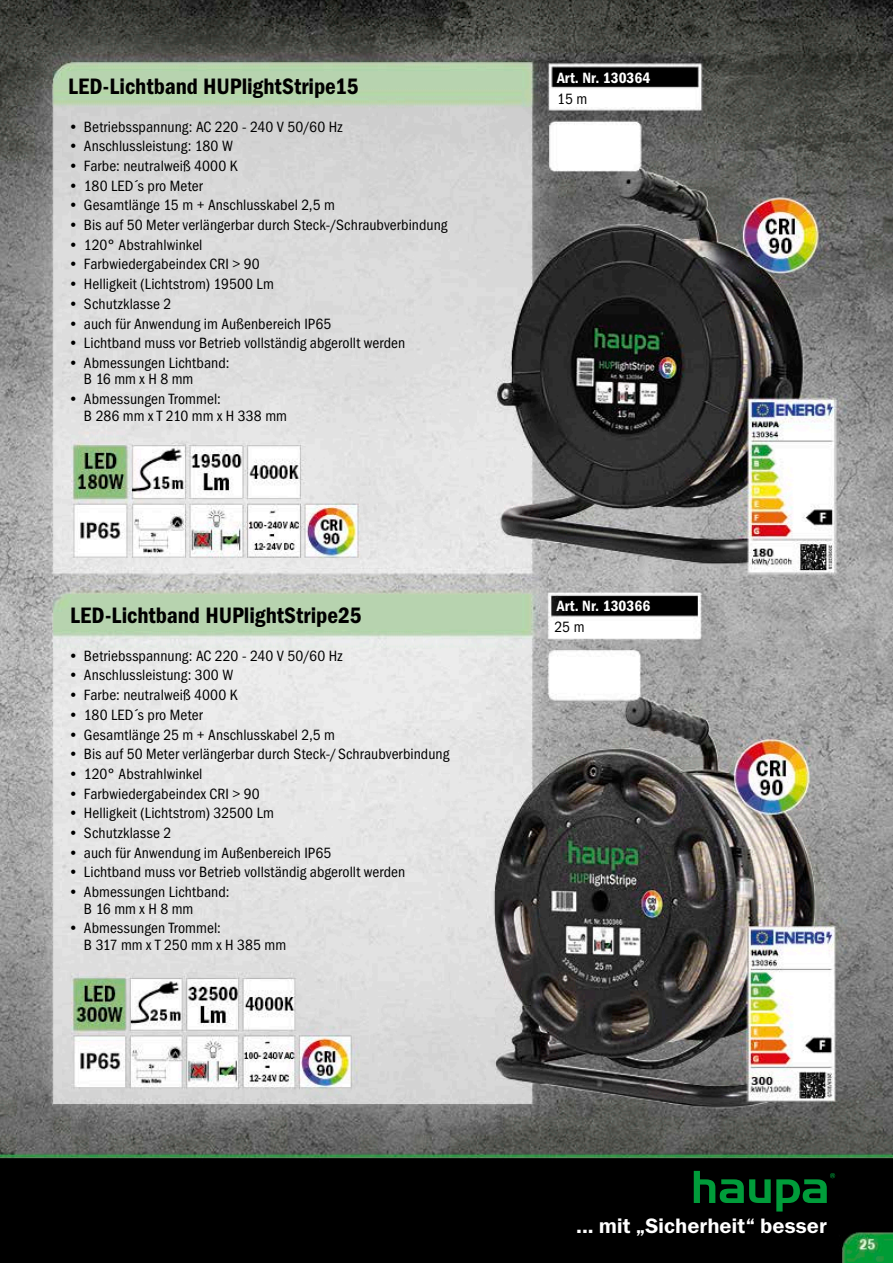
<style>
.page{position:relative;width:893px;height:1263px;background:#fff}
.page>*{position:absolute;margin:0;border:0;box-sizing:border-box;transform-origin:0 0}
.t1{font:22.5px "Franklin Gothic Demi Cond ITC";color:#000}
.t2{font:21px "Franklin Gothic Demi ITC";color:#fff}
.t3{font:15px/16.5px "Franklin Gothic Book Cond ITC";letter-spacing:.005em;color:#000}
.t4{font:15px "Franklin Gothic Demi Cond ITC";color:#fff}
</style>
<div class="page">
<img style="left:1px;top:0;width:892px;height:1263px">
<img style="left:0;top:0;width:1px;height:1263px">
<svg style="left:694px;top:1171px;width:141px;height:40px;background:#003513"></svg>
<h1 class="t1" style="left:68px;top:73px;width:292px">LED-Lichtband HUPlightStripe15</h1>
<p class="t3" style="left:68px;top:118px;width:276px">• Betriebsspannung: AC 220 - 240 V 50/60 Hz</p>
<p class="t3" style="left:68px;top:138px;width:166px">• Anschlussleistung: 180 W</p>
<p class="t3" style="left:68px;top:158px;width:171px">• Farbe: neutralweiß 4000 K</p>
<p class="t3" style="left:68px;top:177px;width:136px">• 180 LED´s pro Meter</p>
<p class="t3" style="left:68px;top:197px;width:268px">• Gesamtlänge 15 m + Anschlusskabel 2,5 m</p>
<p class="t3" style="left:68px;top:217px;width:381px">• Bis auf 50 Meter verlängerbar durch Steck-/Schraubverbindung</p>
<p class="t3" style="left:68px;top:236px;width:136px">• 120° Abstrahlwinkel</p>
<p class="t3" style="left:68px;top:256px;width:193px">• Farbwiedergabeindex CRI &gt; 90</p>
<p class="t3" style="left:68px;top:276px;width:207px">• Helligkeit (Lichtstrom) 19500 Lm</p>
<p class="t3" style="left:68px;top:296px;width:105px">• Schutzklasse 2</p>
<p class="t3" style="left:68px;top:315px;width:265px">• auch für Anwendung im Außenbereich IP65</p>
<p class="t3" style="left:68px;top:335px;width:339px">• Lichtband muss vor Betrieb vollständig abgerollt werden</p>
<p class="t3" style="left:84px;top:355px;width:147px;text-indent:-16px">• Abmessungen Lichtband:<br>B 16 mm x H 8 mm</p>
<p class="t3" style="left:84px;top:391px;width:205px;text-indent:-16px">• Abmessungen Trommel:<br>B 286 mm x T 210 mm x H 338 mm</p>
<h1 class="t1" style="left:70px;top:602px;width:293px">LED-Lichtband HUPlightStripe25</h1>
<p class="t3" style="left:68px;top:647px;width:276px">• Betriebsspannung: AC 220 - 240 V 50/60 Hz</p>
<p class="t3" style="left:68px;top:667px;width:167px">• Anschlussleistung: 300 W</p>
<p class="t3" style="left:68px;top:687px;width:171px">• Farbe: neutralweiß 4000 K</p>
<p class="t3" style="left:68px;top:707px;width:136px">• 180 LED´s pro Meter</p>
<p class="t3" style="left:68px;top:726px;width:269px">• Gesamtlänge 25 m + Anschlusskabel 2,5 m</p>
<p class="t3" style="left:68px;top:746px;width:383px">• Bis auf 50 Meter verlängerbar durch Steck-/Schraubverbindung</p>
<p class="t3" style="left:68px;top:766px;width:136px">• 120° Abstrahlwinkel</p>
<p class="t3" style="left:68px;top:785px;width:193px">• Farbwiedergabeindex CRI &gt; 90</p>
<p class="t3" style="left:68px;top:805px;width:207px">• Helligkeit (Lichtstrom) 32500 Lm</p>
<p class="t3" style="left:68px;top:825px;width:105px">• Schutzklasse 2</p>
<p class="t3" style="left:68px;top:844px;width:265px">• auch für Anwendung im Außenbereich IP65</p>
<p class="t3" style="left:68px;top:864px;width:339px">• Lichtband muss vor Betrieb vollständig abgerollt werden</p>
<p class="t3" style="left:84px;top:884px;width:147px;text-indent:-16px">• Abmessungen Lichtband:<br>B 16 mm x H 8 mm</p>
<p class="t3" style="left:84px;top:920px;width:204px;text-indent:-16px">• Abmessungen Trommel:<br>B 317 mm x T 250 mm x H 385 mm</p>
<p class="t4" style="left:557px;top:69px;width:95px">Art. Nr. 130364</p>
<p class="t3" style="left:557px;top:90px;width:32px">15 m</p>
<p class="t4" style="left:557px;top:597px;width:95px">Art. Nr. 130366</p>
<p class="t3" style="left:554px;top:619px;width:32px">25 m</p>
<h2 class="t2" style="left:576px;top:1213px;width:252px">... mit „Sicherheit“ besser</h2>
</div>
